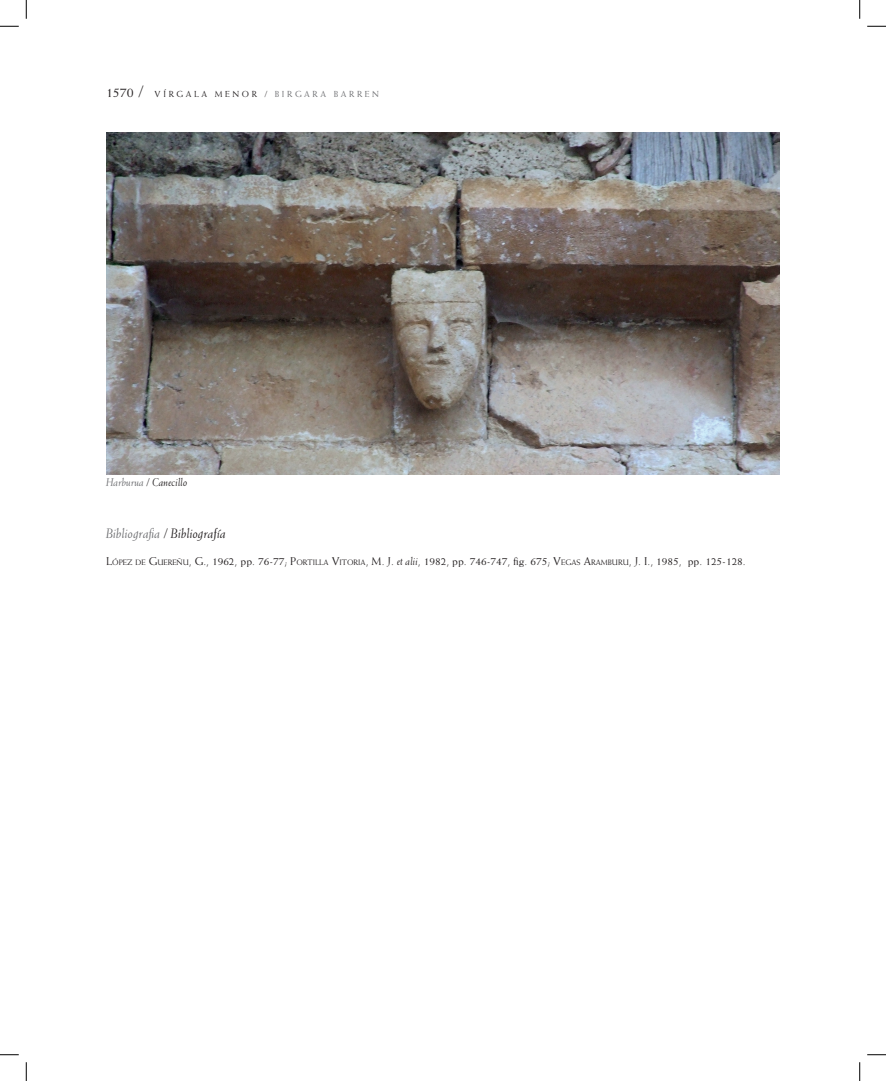
<style>
.page{position:relative;width:886px;height:1081px;background:#fff}
.page>*{position:absolute;margin:0;border:0;box-sizing:border-box;transform-origin:0 0}
.t1{font:italic 13.75px "Weiss Std";color:#231f20}
.t2{font:11.25px "Weiss Std";color:#231f20}
.t3{font:italic 11.25px "Weiss Std";color:#231f20}
.t4{font:8.75px "Weiss Std";color:#231f20}
.t5{font:8.75px "Weiss Std";color:#6c6d70}
.s1{font-size:13.75px}
.s2{font-size:16.25px}
.s3{color:#231f20}
.s4{color:#6c6d70}
.s5{font-style:inherit}
.s6{font-size:7.88px}
.s7{font-style:italic}
</style>
<div class="page">
<img style="left:106px;top:133px;width:673px;height:341px">
<svg style="left:0;top:25px;width:19px;height:2px"></svg>
<svg style="left:867px;top:25px;width:18px;height:2px"></svg>
<svg style="left:0;top:1054px;width:19px;height:1px"></svg>
<svg style="left:867px;top:1054px;width:18px;height:1px"></svg>
<svg style="left:25px;top:0;width:2px;height:19px"></svg>
<svg style="left:25px;top:1062px;width:2px;height:18px"></svg>
<svg style="left:859px;top:0;width:1px;height:19px"></svg>
<svg style="left:859px;top:1062px;width:1px;height:18px"></svg>
<p class="t4" style="left:106px;top:89px;width:57px"><span class="s1">1570</span> <span class="s2">/</span> VÍRGALA</p>
<p class="t4" style="left:215px;top:89px;width:10px">MENOR</p>
<p class="t5" style="left:264px;top:89px;width:19px"><span class="s3">/</span> BIRGARA</p>
<p class="t5" style="left:333px;top:89px;width:9px">BARREN</p>
<p class="t3" style="left:106px;top:475px;width:83px"><span class="s4">Harburua</span> / Canecillo</p>
<p class="t1" style="left:106px;top:524px;width:121px"><span class="s4">Bibliografia</span> / Bibliografía</p>
<p class="t2" style="left:106px;top:554px;width:641px"><span class="s5">L</span><span class="s6">ÓPEZ DE</span> <span class="s5">G</span><span class="s6">UEREÑU</span><span class="s5">, G., 1962,</span> PP. 76-77; <span class="s5">P</span><span class="s6">ORTILLA</span> <span class="s5">V</span><span class="s6">ITORIA</span>, M. J. <span class="s7">et alii</span>, 1982, PP. 746-747, FIG. 675; V<span class="s6">EGAS</span> <span class="s5">A</span><span class="s6">RAMBURU</span><span class="s5">, J. I., 1985,</span> PP. 125-128.</p>
</div>
